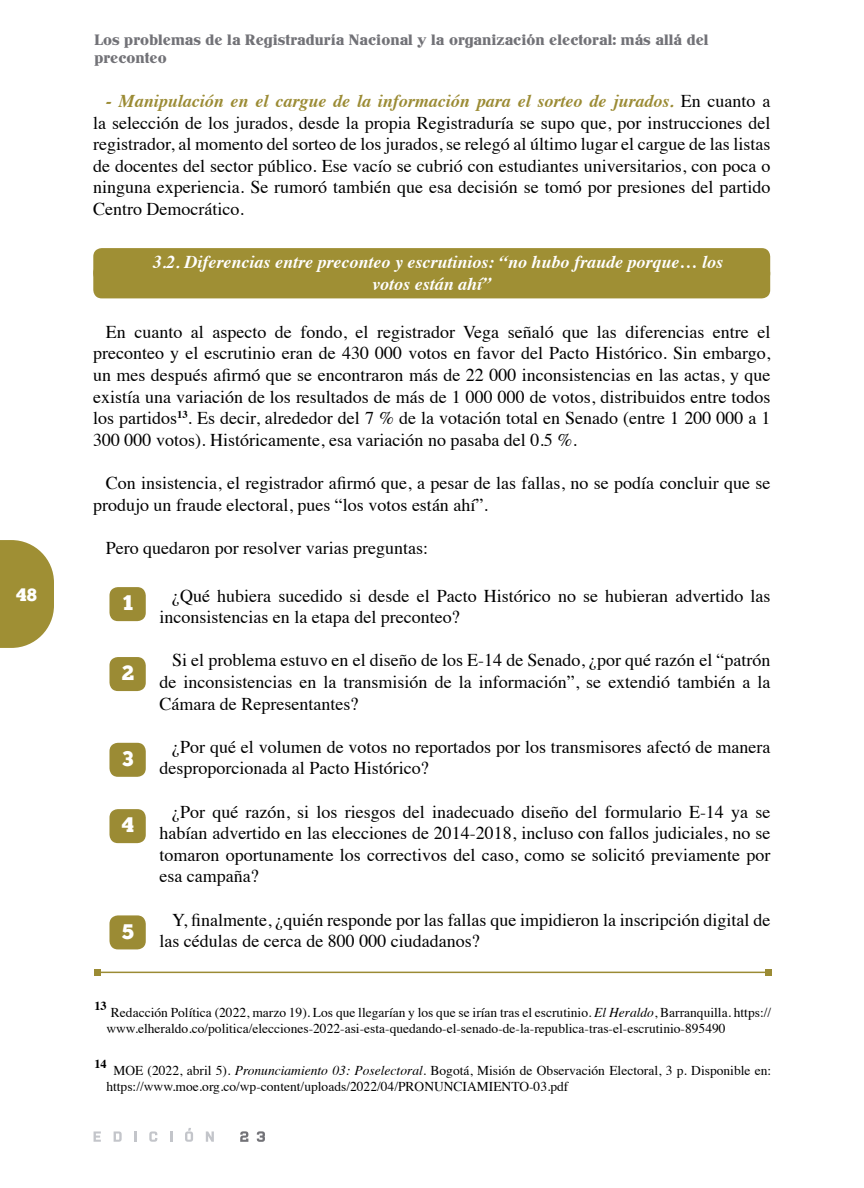
<style>
.page{position:relative;width:864px;height:1188px;background:#fff}
.page>*{position:absolute;margin:0;border:0;box-sizing:border-box;transform-origin:0 0}
.t1{font:21px "Chunk Five Ex";color:#fff}
.t2{font:18px/21.6px "Times";color:#000;text-align:justify}
.t3{font:italic 700 18px/21.6px "Times";color:#fff}
.t4{font:18px "Chunk Five Ex";color:#fff}
.t5{font:500 15px/18px "John Hancock CP";color:#727277}
.t6{font:13.5px/16.2px "Times";color:#000}
.t7{font:700 12.3px "Times";color:#000}
.s1{font-weight:700;font-style:italic;color:#9b8b34}
.s2{font-style:italic}
</style>
<div class="page">
<svg style="left:0;top:540px;width:54px;height:108px;background:#ab9e4f"></svg>
<svg style="left:94px;top:1131px;width:7px;height:11px"></svg>
<svg style="left:114px;top:1131px;width:8px;height:11px"></svg>
<svg style="left:134px;top:1131px;width:3px;height:11px"></svg>
<svg style="left:149px;top:1131px;width:8px;height:11px"></svg>
<svg style="left:170px;top:1131px;width:2px;height:11px"></svg>
<svg style="left:185px;top:1128px;width:8px;height:14px"></svg>
<svg style="left:206px;top:1131px;width:8px;height:11px"></svg>
<svg style="left:240px;top:1131px;width:8px;height:11px"></svg>
<svg style="left:257px;top:1131px;width:8px;height:11px"></svg>
<div style="left:93px;top:248px;width:677px;height:34px;background:#9f8f34;border-radius:9px"></div>
<div style="left:93px;top:264px;width:677px;height:34px;background:#9f8f34;border-radius:9px"></div>
<div style="left:109px;top:587px;width:37px;height:34px;background:#9b8b34;border-radius:9px"></div>
<div style="left:109px;top:657px;width:37px;height:34px;background:#9b8b34;border-radius:9px"></div>
<div style="left:109px;top:743px;width:37px;height:34px;background:#9b8b34;border-radius:9px"></div>
<div style="left:109px;top:809px;width:37px;height:34px;background:#9b8b34;border-radius:9px"></div>
<div style="left:109px;top:915px;width:37px;height:34px;background:#9b8b34;border-radius:9px"></div>
<hr style="left:94px;top:972px;width:677px;height:1px;background:#9b8b34">
<div style="left:94px;top:969px;width:7px;height:7px;background:#9b8b34"></div>
<div style="left:765px;top:969px;width:6px;height:7px;background:#9b8b34"></div>
<p class="t4" style="left:16px;top:581px;width:22px">48</p>
<p class="t5" style="left:94px;top:30px;width:616px">Los problemas de la Registraduría Nacional y la organización electoral: más allá del preconteo</p>
<p class="t2" style="left:93px;top:89px;width:679px;text-indent:13px"><span class="s1">- Manipulación en el cargue de la información para el sorteo de jurados.</span> En cuanto a la selección de los jurados, desde la propia Registraduría se supo que, por instrucciones del registrador, al momento del sorteo de los jurados, se relegó al último lugar el cargue de las listas de docentes del sector público. Ese vacío se cubrió con estudiantes universitarios, con poca o ninguna experiencia. Se rumoró también que esa decisión se tomó por presiones del partido Centro Democrático.</p>
<p class="t3" style="left:372px;top:250px;width:352px;text-indent:-219px">3.2. Diferencias entre preconteo y escrutinios: “no hubo fraude porque… los votos están ahí”</p>
<p class="t2" style="left:93px;top:319px;width:679px;text-indent:13px">En cuanto al aspecto de fondo, el registrador Vega señaló que las diferencias entre el preconteo y el escrutinio eran de 430 000 votos en favor del Pacto Histórico. Sin embargo, un mes después afirmó que se encontraron más de 22 000 inconsistencias en las actas, y que existía una variación de los resultados de más de 1 000 000 de votos, distribuidos entre todos los partidos<sup>13</sup>. Es decir, alrededor del 7 % de la votación total en Senado (entre 1 200 000 a 1<br>300 000 votos). Históricamente, esa variación no pasaba del 0.5 %.</p>
<p class="t2" style="left:93px;top:471px;width:679px;text-indent:13px">Con insistencia, el registrador afirmó que, a pesar de las fallas, no se podía concluir que se produjo un fraude electoral, pues “los votos están ahí”.</p>
<p class="t2" style="left:106px;top:535px;width:324px">Pero quedaron por resolver varias preguntas:</p>
<p class="t1" style="left:123px;top:587px;width:12px">1</p>
<p class="t1" style="left:122px;top:657px;width:14px">2</p>
<p class="t1" style="left:122px;top:743px;width:13px">3</p>
<p class="t1" style="left:122px;top:809px;width:14px">4</p>
<p class="t1" style="left:122px;top:915px;width:14px">5</p>
<p class="t2" style="left:159px;top:583px;width:613px;text-indent:13px">¿Qué hubiera sucedido si desde el Pacto Histórico no se hubieran advertido las inconsistencias en la etapa del preconteo?</p>
<p class="t2" style="left:159px;top:648px;width:613px;text-indent:13px">Si el problema estuvo en el diseño de los E-14 de Senado, ¿por qué razón el “patrón de inconsistencias en la transmisión de la información”, se extendió también a la Cámara de Representantes?</p>
<p class="t2" style="left:159px;top:734px;width:613px;text-indent:13px">¿Por qué el volumen de votos no reportados por los transmisores afectó de manera desproporcionada al Pacto Histórico?</p>
<p class="t2" style="left:159px;top:799px;width:613px;text-indent:13px">¿Por qué razón, si los riesgos del inadecuado diseño del formulario E-14 ya se habían advertido en las elecciones de 2014-2018, incluso con fallos judiciales, no se tomaron oportunamente los correctivos del caso, como se solicitó previamente por esa campaña?</p>
<p class="t2" style="left:159px;top:907px;width:613px;text-indent:13px">Y, finalmente, ¿quién responde por las fallas que impidieron la inscripción digital de las cédulas de cerca de 800 000 ciudadanos?</p>
<p class="t7" style="left:94px;top:994px;width:14px">13</p>
<p class="t6" style="left:106px;top:1003px;width:666px;text-indent:5px">Redacción Política (2022, marzo 19). Los que llegarían y los que se irían tras el escrutinio. <span class="s2">El Heraldo</span>, Barranquilla. https:// www.elheraldo.co/politica/elecciones-2022-asi-esta-quedando-el-senado-de-la-republica-tras-el-escrutinio-895490</p>
<p class="t7" style="left:94px;top:1052px;width:14px">14</p>
<p class="t6" style="left:106px;top:1061px;width:666px;text-indent:7px">MOE (2022, abril 5). <span class="s2">Pronunciamiento 03: Poselectoral</span>. Bogotá, Misión de Observación Electoral, 3 p. Disponible en: https://www.moe.org.co/wp-content/uploads/2022/04/PRONUNCIAMIENTO-03.pdf</p>
</div>
